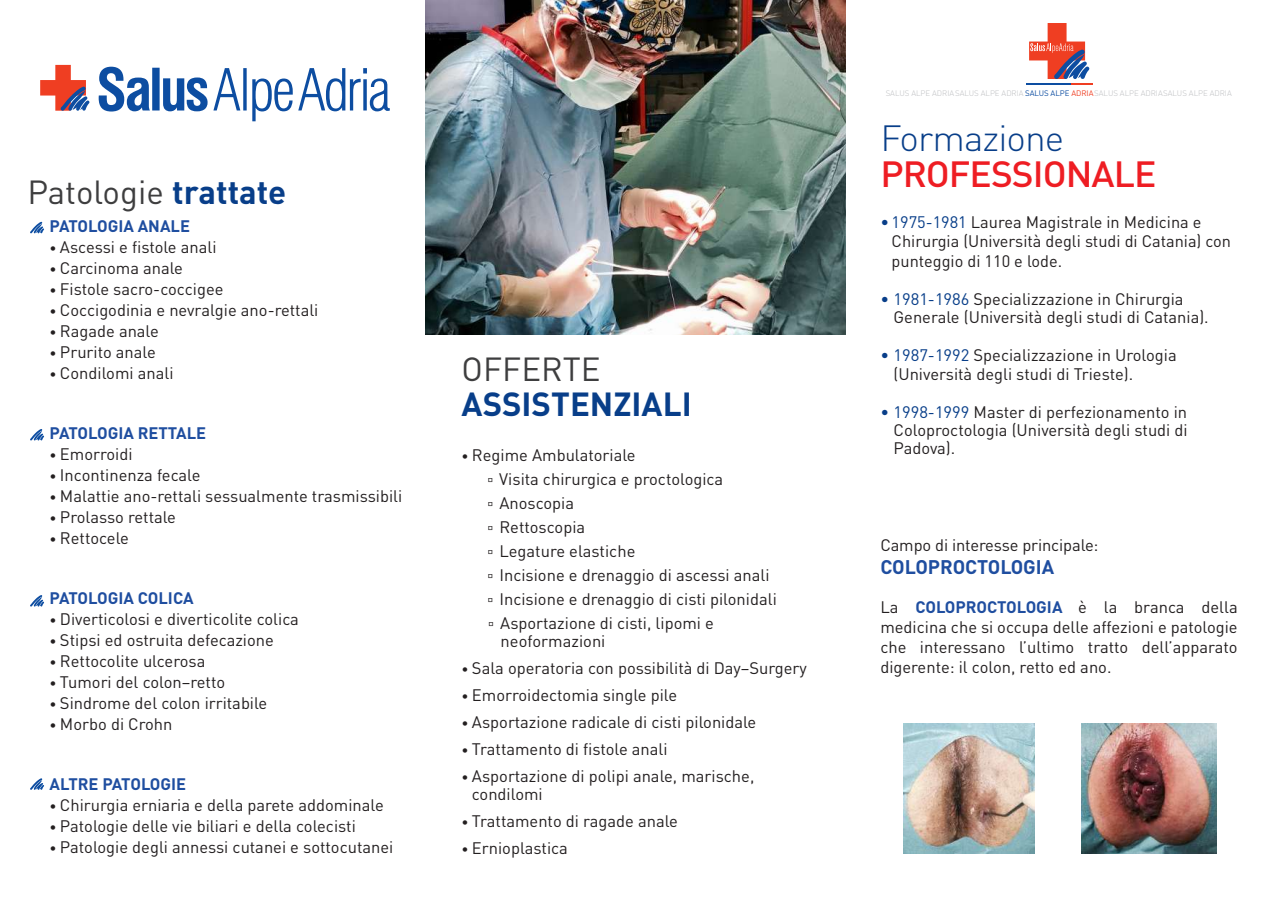
<style>
.page{position:relative;width:1272px;height:902px;background:#fff}
.page>*{position:absolute;margin:0;border:0;box-sizing:border-box;transform-origin:0 0}
.t1{font:500 36px "DIN Pro";letter-spacing:-.025em;color:#ee1d23}
.t2{font:300 36px "DIN Pro";letter-spacing:-.025em;color:#083e89}
.t3{font:33px "DIN Pro";color:#3e3e3f}
.t4{font:700 33px "DIN Pro";color:#083e89}
.t5{font:700 19.5px "DIN Pro";letter-spacing:-.01em;color:#1f4ea0}
.t6{font:16.5px/24px "DIN Pro";color:#231f20}
.t7{font:700 16.5px "DIN Pro";color:#1f4ea0}
.t8{font:300 7.95px "DIN Pro";letter-spacing:-.005em;color:#bcbdc0}
.s1{font-weight:700;color:#083e89}
.s2{font-size:13.5px}
.s3{font-weight:400;color:#0d4da1}
.s4{font-weight:400;color:#ef3e22}
.s5{color:#083e89}
.s6{font-weight:700;color:#1f4ea0}
</style>
<div class="page">
<svg style="left:1029px;top:23px;width:60px;height:56px"></svg>
<hr style="left:1063px;top:83px;width:29px;height:2px;background:#ef3e22">
<hr style="left:1025px;top:83px;width:45px;height:2px;background:#0d4da1">
<svg style="left:99px;top:67px;width:291px;height:54px"></svg>
<svg style="left:40px;top:65px;width:49px;height:46px"></svg>
<img style="left:1081px;top:723px;width:135px;height:129px">
<svg style="left:30px;top:222px;width:14px;height:11px"></svg>
<svg style="left:30px;top:429px;width:14px;height:11px"></svg>
<svg style="left:30px;top:595px;width:14px;height:11px"></svg>
<svg style="left:30px;top:778px;width:14px;height:12px"></svg>
<img style="left:425px;top:0;width:420px;height:334px">
<img style="left:903px;top:723px;width:131px;height:129px">
<h2 class="t3" style="left:27px;top:170px;width:260px">Patologie <span class="s1">trattate</span></h2>
<p class="t7" style="left:50px;top:212px;width:142px">PATOLOGIA ANALE</p>
<p class="t6" style="left:50px;top:234px;width:168px"><span class="s2">•</span> Ascessi e fistole anali</p>
<p class="t6" style="left:50px;top:255px;width:135px"><span class="s2">•</span> Carcinoma anale</p>
<p class="t6" style="left:50px;top:276px;width:175px"><span class="s2">•</span> Fistole sacro-coccigee</p>
<p class="t6" style="left:50px;top:297px;width:270px"><span class="s2">•</span> Coccigodinia e nevralgie ano-rettali</p>
<p class="t6" style="left:50px;top:318px;width:111px"><span class="s2">•</span> Ragade anale</p>
<p class="t6" style="left:50px;top:339px;width:108px"><span class="s2">•</span> Prurito anale</p>
<p class="t6" style="left:50px;top:360px;width:125px"><span class="s2">•</span> Condilomi anali</p>
<p class="t7" style="left:50px;top:419px;width:158px">PATOLOGIA RETTALE</p>
<p class="t6" style="left:50px;top:441px;width:84px"><span class="s2">•</span> Emorroidi</p>
<p class="t6" style="left:50px;top:462px;width:152px"><span class="s2">•</span> Incontinenza fecale</p>
<p class="t6" style="left:50px;top:483px;width:354px"><span class="s2">•</span> Malattie ano-rettali sessualmente trasmissibili</p>
<p class="t6" style="left:50px;top:504px;width:128px"><span class="s2">•</span> Prolasso rettale</p>
<p class="t6" style="left:50px;top:525px;width:81px"><span class="s2">•</span> Rettocele</p>
<p class="t7" style="left:50px;top:584px;width:145px">PATOLOGIA COLICA</p>
<p class="t6" style="left:50px;top:606px;width:251px"><span class="s2">•</span> Diverticolosi e diverticolite colica</p>
<p class="t6" style="left:50px;top:627px;width:226px"><span class="s2">•</span> Stipsi ed ostruita defecazione</p>
<p class="t6" style="left:50px;top:648px;width:157px"><span class="s2">•</span> Rettocolite ulcerosa</p>
<p class="t6" style="left:50px;top:669px;width:177px"><span class="s2">•</span> Tumori del colon–retto</p>
<p class="t6" style="left:50px;top:690px;width:219px"><span class="s2">•</span> Sindrome del colon irritabile</p>
<p class="t6" style="left:50px;top:711px;width:124px"><span class="s2">•</span> Morbo di Crohn</p>
<p class="t7" style="left:50px;top:770px;width:138px">ALTRE PATOLOGIE</p>
<p class="t6" style="left:50px;top:792px;width:335px"><span class="s2">•</span> Chirurgia erniaria e della parete addominale</p>
<p class="t6" style="left:50px;top:813px;width:308px"><span class="s2">•</span> Patologie delle vie biliari e della colecisti</p>
<p class="t6" style="left:50px;top:834px;width:345px"><span class="s2">•</span> Patologie degli annessi cutanei e sottocutanei</p>
<h2 class="t3" style="left:461px;top:347px;width:141px">OFFERTE</h2>
<h2 class="t4" style="left:461px;top:376px;width:231px">ASSISTENZIALI</h2>
<p class="t6" style="left:499px;top:442px;width:279px;text-indent:-38px"><span class="s2">•</span> Regime Ambulatoriale<br>Visita chirurgica e proctologica<br>Anoscopia<br>Rettoscopia<br>Legature elastiche<br>Incisione e drenaggio di ascessi anali<br>Incisione e drenaggio di cisti pilonidali<br>Asportazione di cisti, lipomi e</p>
<p class="t6" style="left:500px;top:628px;width:106px">neoformazioni</p>
<p class="t6" style="left:461px;top:655px;width:347px"><span class="s2">•</span> Sala operatoria con possibilità di Day–Surgery</p>
<p class="t6" style="left:461px;top:682px;width:217px"><span class="s2">•</span> Emorroidectomia single pile</p>
<p class="t6" style="left:461px;top:709px;width:296px"><span class="s2">•</span> Asportazione radicale di cisti pilonidale</p>
<p class="t6" style="left:461px;top:736px;width:207px"><span class="s2">•</span> Trattamento di fistole anali</p>
<p class="t6" style="left:471px;top:766px;width:284px;line-height:18px;text-indent:-10px"><span class="s2">•</span> Asportazione di polipi anale, marische, condilomi</p>
<p class="t6" style="left:461px;top:808px;width:218px"><span class="s2">•</span> Trattamento di ragade anale</p>
<p class="t6" style="left:461px;top:835px;width:108px"><span class="s2">•</span> Ernioplastica</p>
<p class="t8" style="left:885px;top:88px;width:347px">SALUS ALPE ADRIASALUS ALPE ADRIA <span class="s3">SALUS ALPE</span> <span class="s4">ADRIA</span>SALUS ALPE ADRIASALUS ALPE ADRIA</p>
<h1 class="t2" style="left:880px;top:113px;width:185px">Formazione</h1>
<h1 class="t1" style="left:880px;top:145px;width:278px">PROFESSIONALE</h1>
<p class="t6" style="left:891px;top:211px;width:341px;line-height:19.5px;text-indent:-11px"><span class="s5">• 1975-1981</span> Laurea Magistrale in Medicina e<br>Chirurgia (Università degli studi di Catania) con punteggio di 110 e lode.</p>
<p class="t6" style="left:893px;top:289px;width:317px;line-height:18px;text-indent:-13px"><span class="s5">• 1981-1986</span> Specializzazione in Chirurgia<br>Generale (Università degli studi di Catania).</p>
<p class="t6" style="left:893px;top:344px;width:285px;line-height:19.5px;text-indent:-13px"><span class="s5">• 1987-1992</span> Specializzazione in Urologia (Università degli studi di Trieste).</p>
<p class="t6" style="left:893px;top:402px;width:296px;line-height:18px;text-align:justify;text-indent:-13px"><span class="s5">• 1998-1999</span> Master di perfezionamento in Coloproctologia (Università degli studi di Padova).</p>
<p class="t6" style="left:880px;top:532px;width:220px">Campo di interesse principale:</p>
<p class="t5" style="left:880px;top:550px;width:175px">COLOPROCTOLOGIA</p>
<p class="t6" style="left:880px;top:596px;width:359px;line-height:19.8px;text-align:justify">La <span class="s6">COLOPROCTOLOGIA</span> è la branca della medicina che si occupa delle affezioni e patologie che interessano l’ultimo tratto dell’apparato digerente: il colon, retto ed ano.</p>
</div>
